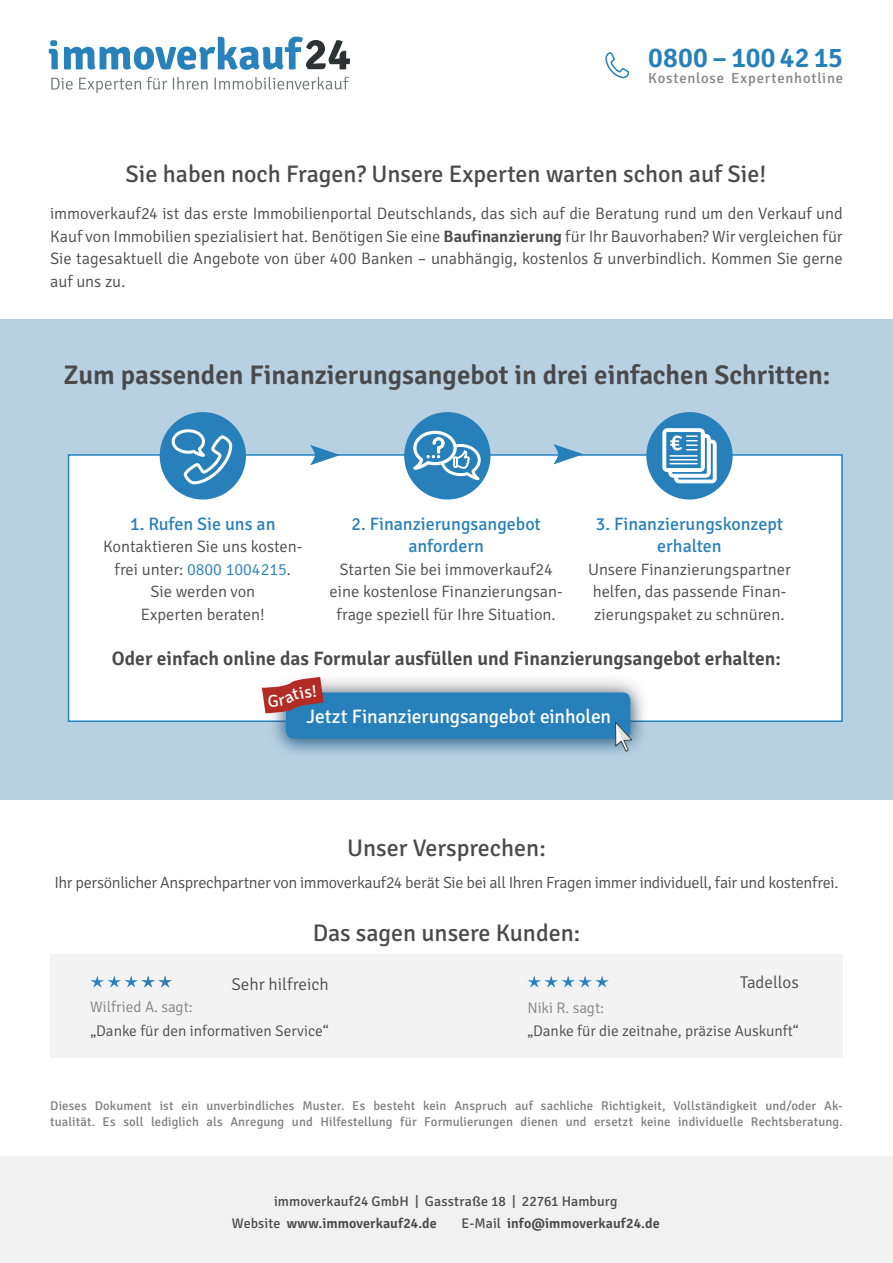
<style>
.page{position:relative;width:893px;height:1263px;background:#fff}
.page>*{position:absolute;margin:0;border:0;box-sizing:border-box;transform-origin:0 0}
.t1{font:600 27.9px "Signika";letter-spacing:.005em;color:#2780ba}
.t2{font:600 27px "Signika";color:#4a4a4a}
.t3{font:24px "Signika";color:#4a4a4a}
.t4{font:600 19.5px "Signika";color:#4a4a4a}
.t5{font:19.5px "Signika";letter-spacing:-.005em;color:#fff}
.t6{font:18px/22.5px "Signika";color:#2780ba;text-align:center}
.t7{font:300 17.1px "Signika";color:#4a4a4a}
.t8{font:300 16.5px/22.5px "Signika";color:#4a4a4a;text-align:justify}
.t9{font:300 16.2px "Signika";letter-spacing:-.02em;color:#4a4a4a}
.t10{font:300 15.3px "Signika";color:#4a4a4a}
.t11{font:300 15.3px "Signika";color:#838383}
.t12{font:14.7px "Signika";letter-spacing:.05em;color:#838383}
.t13{font:14.1px/22.5px "Signika";letter-spacing:.005em;color:#4a4a4a}
.t14{font:600 14.1px "Signika";color:#4a4a4a}
.t15{font:12.75px/15.3px "Signika";letter-spacing:.01em;color:#7d7d7d}
.s1{font-weight:600}
.s2{color:#2780ba}
.s3{font-weight:400}
</style>
<div class="page">
<div style="left:0;top:1157px;width:893px;height:106px;background:#f1f1f1"></div>
<svg style="left:64px;top:37px;width:286px;height:33px"></svg>
<svg style="left:49px;top:40px;width:9px;height:29px"></svg>
<svg style="left:51px;top:78px;width:22px;height:12px"></svg>
<svg style="left:79px;top:78px;width:62px;height:15px"></svg>
<svg style="left:147px;top:77px;width:20px;height:13px"></svg>
<svg style="left:173px;top:77px;width:35px;height:13px"></svg>
<svg style="left:215px;top:77px;width:134px;height:13px"></svg>
<svg style="left:605px;top:52px;width:25px;height:27px"></svg>
<div style="left:0;top:319px;width:893px;height:480px;background:#b7d1e3"></div>
<div style="left:68px;top:454px;width:775px;height:268px;background:#fff;border:2px solid #2781ba"></div>
<div style="left:160px;top:412px;width:86px;height:87px;background:#2780ba;border-radius:50%"></div>
<svg style="left:172px;top:429px;width:60px;height:55px"></svg>
<div style="left:404px;top:412px;width:86px;height:87px;background:#2780ba;border-radius:50%"></div>
<svg style="left:413px;top:431px;width:76px;height:52px"></svg>
<div style="left:266px;top:672px;width:384px;height:86px;background:#231f20;opacity:.58"></div>
<div style="left:286px;top:692px;width:344px;height:47px;background:#2780ba;border-radius:8px"></div>
<svg style="left:310px;top:445px;width:30px;height:20px"></svg>
<svg style="left:553px;top:444px;width:30px;height:20px"></svg>
<div style="left:646px;top:412px;width:87px;height:87px;background:#2780ba;border-radius:50%"></div>
<svg style="left:663px;top:429px;width:53px;height:54px"></svg>
<svg style="left:614px;top:721px;width:19px;height:31px"></svg>
<div style="left:50px;top:955px;width:793px;height:103px;background:#f3f3f3"></div>
<svg style="left:90px;top:975px;width:82px;height:13px"></svg>
<svg style="left:527px;top:975px;width:82px;height:13px"></svg>
<svg style="left:262px;top:677px;width:62px;height:36px"></svg>
<h1 class="t1" style="left:648px;top:42px;width:196px">0800 – 100 42 15</h1>
<p class="t12" style="left:648px;top:70px;width:196px">Kostenlose Expertenhotline</p>
<p class="t3" style="left:126px;top:161px;width:642px">Sie haben noch Fragen? Unsere Experten warten schon auf Sie!</p>
<p class="t8" style="left:50px;top:202px;width:794px">immoverkauf24 ist das erste Immobilienportal Deutschlands, das sich auf die Beratung rund um den Verkauf und Kauf von Immobilien spezialisiert hat. Benötigen Sie eine <span class="s1">Baufinanzierung</span> für Ihr Bauvorhaben? Wir vergleichen für Sie tagesaktuell die Angebote von über 400 Banken – unabhängig, kostenlos &amp; unverbindlich. Kommen Sie gerne auf uns zu.</p>
<p class="t2" style="left:64px;top:360px;width:768px">Zum passenden Finanzierungsangebot in drei einfachen Schritten:</p>
<p class="t6" style="left:130px;top:513px;width:147px">1. Rufen Sie uns an</p>
<p class="t8" style="left:103px;top:536px;width:201px">Kontaktieren Sie uns kosten-</p>
<p class="t8" style="left:115px;top:558px;width:178px;text-align:center">frei unter: <span class="s2">0800 1004215</span>.<br>Sie werden von</p>
<p class="t8" style="left:141px;top:603px;width:126px">Experten beraten!</p>
<p class="t6" style="left:351px;top:513px;width:191px">2. Finanzierungsangebot anfordern</p>
<p class="t8" style="left:339px;top:558px;width:215px">Starten Sie bei immoverkauf24</p>
<p class="t8" style="left:330px;top:581px;width:235px">eine kostenlose Finanzierungsan-</p>
<p class="t8" style="left:337px;top:603px;width:221px">frage speziell für Ihre Situation.</p>
<p class="t4" style="left:112px;top:647px;width:670px">Oder einfach online das Formular ausfüllen und Finanzierungsangebot erhalten:</p>
<p class="t5" style="left:306px;top:705px;width:306px">Jetzt Finanzierungsangebot einholen</p>
<p class="t6" style="left:596px;top:513px;width:189px">3. Finanzierungskonzept erhalten</p>
<p class="t8" style="left:588px;top:558px;width:204px">Unsere Finanzierungspartner helfen, das passende Finan-</p>
<p class="t8" style="left:594px;top:603px;width:192px">zierungspaket zu schnüren.</p>
<p class="t3" style="left:347px;top:834px;width:200px">Unser Versprechen:</p>
<p class="t9" style="left:54px;top:874px;width:785px">Ihr persönlicher Ansprechpartner von immoverkauf24 berät Sie bei all Ihren Fragen immer individuell, fair und kostenfrei.</p>
<p class="t3" style="left:313px;top:919px;width:269px">Das sagen unsere Kunden:</p>
<p class="t7" style="left:231px;top:974px;width:99px">Sehr hilfreich</p>
<p class="t10" style="left:90px;top:1022px;width:240px">„Danke für den informativen Service“</p>
<p class="t11" style="left:90px;top:999px;width:104px">Wilfried A. sagt:</p>
<p class="t7" style="left:740px;top:972px;width:60px">Tadellos</p>
<p class="t10" style="left:527px;top:1022px;width:273px">„Danke für die zeitnahe, präzise Auskunft“</p>
<p class="t11" style="left:527px;top:999px;width:78px">Niki R. sagt:</p>
<p class="t15" style="left:50px;top:1098px;width:794px">Dieses Dokument ist ein unverbindliches Muster. Es besteht kein Anspruch auf sachliche Richtigkeit, Vollständigkeit und/oder Ak&shy;tualität. Es soll lediglich als Anregung und Hilfestellung für Formulierungen dienen und ersetzt keine individuelle Rechtsberatung.</p>
<p class="t13" style="left:232px;top:1190px;width:387px;text-indent:42px">immoverkauf24 GmbH | Gasstraße 18 | 22761 Hamburg<br>Website <span class="s1">www.immoverkauf24.de</span></p>
<p class="t14" style="left:462px;top:1215px;width:200px"><span class="s3">E-Mail</span> info@immoverkauf24.de</p>
</div>
